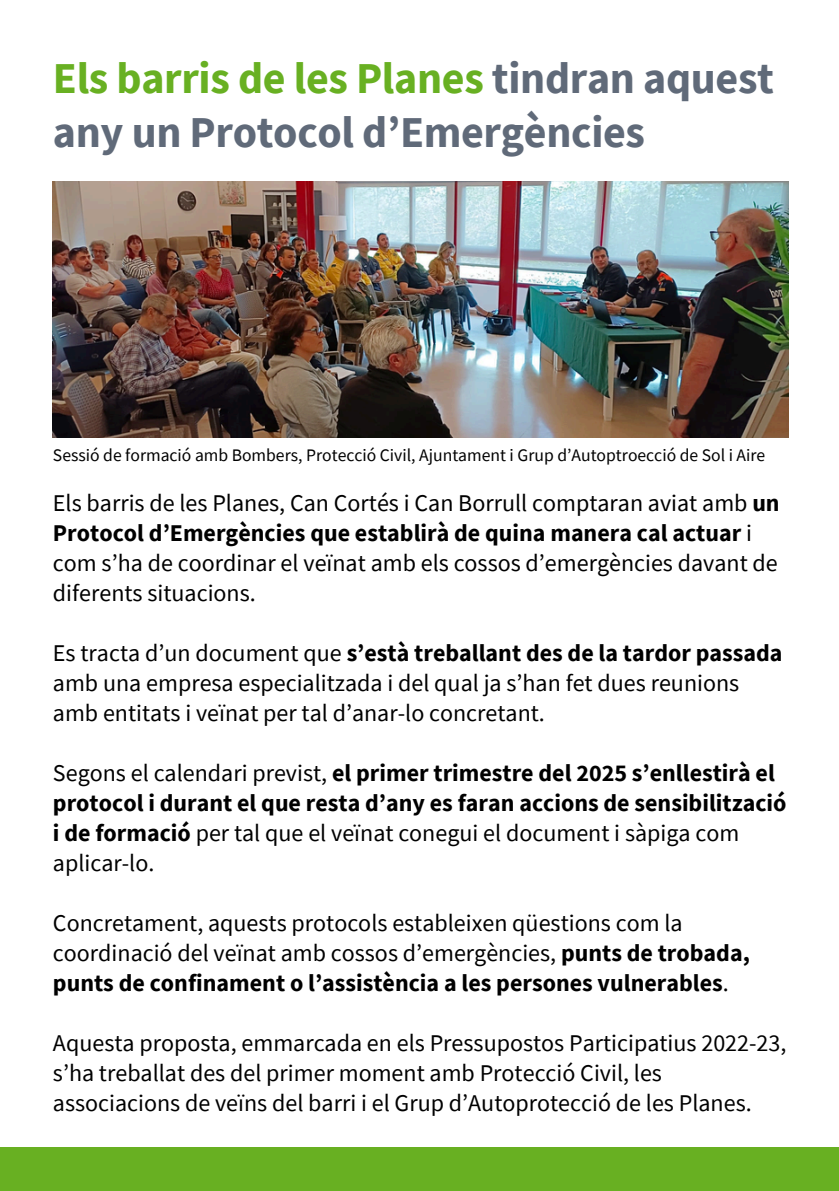
<style>
.page{position:relative;width:839px;height:1191px;background:#fff}
.page>*{position:absolute;margin:0;border:0;box-sizing:border-box;transform-origin:0 0}
.t1{font:700 44px/54px "Source Sans Pro";letter-spacing:-.01em;color:#606a79}
.t2{font:24px/30px "Source Sans Pro";color:#000}
.t3{font:700 24px/30px "Source Sans Pro";color:#000}
.t4{font:17.6px "Source Sans Pro";color:#000}
.s1{color:#68b022}
.s2{font-weight:700}
.s3{font-weight:400}
</style>
<div class="page">
<img style="left:53px;top:181px;width:735px;height:257px">
<div style="left:0;top:1147px;width:838px;height:44px;background:#68b022"></div>
<h2 class="t1" style="left:53px;top:50px;width:722px"><span class="s1">Els barris de les Planes</span> tindran aquest any un Protocol d’Emergències</h2>
<h2 class="t4" style="left:53px;top:443px;width:713px">Sessió de formació amb Bombers, Protecció Civil, Ajuntament i Grup d’Autoptroecció de Sol i Aire</h2>
<h1 class="t2" style="left:53px;top:487px;width:728px">Els barris de les Planes, Can Cortés i Can Borrull comptaran aviat amb <span class="s2">un Protocol d’Emergències que establirà de quina manera cal actuar</span> i com s’ha de coordinar el veïnat amb els cossos d’emergències davant de diferents situacions.</h1>
<p class="t2" style="left:53px;top:637px;width:731px">Es tracta d’un document que <span class="s2">s’està treballant des de la tardor passada </span>amb una empresa especialitzada i del qual ja s’han fet dues reunions amb entitats i veïnat per tal d’anar-lo concretant.</p>
<p class="t3" style="left:53px;top:757px;width:735px"><span class="s3">Segons el calendari previst,</span> el primer trimestre del 2025 s’enllestirà el protocol i durant el que resta d’any es faran accions de sensibilització i de formació <span class="s3">per tal que el veïnat conegui el document i sàpiga com aplicar-lo.</span></p>
<h2 class="t2" style="left:53px;top:907px;width:698px">Concretament, aquests protocols estableixen qüestions com la coordinació del veïnat amb cossos d’emergències, <span class="s2">punts de trobada, punts de confinament o l’assistència a les persones vulnerables</span>.</h2>
<h2 class="t2" style="left:53px;top:1027px;width:735px">Aquesta proposta, emmarcada en els Pressupostos Participatius 2022-23, s’ha treballat des del primer moment amb Protecció Civil, les associacions de veïns del barri i el Grup d’Autoprotecció de les Planes.</h2>
</div>
